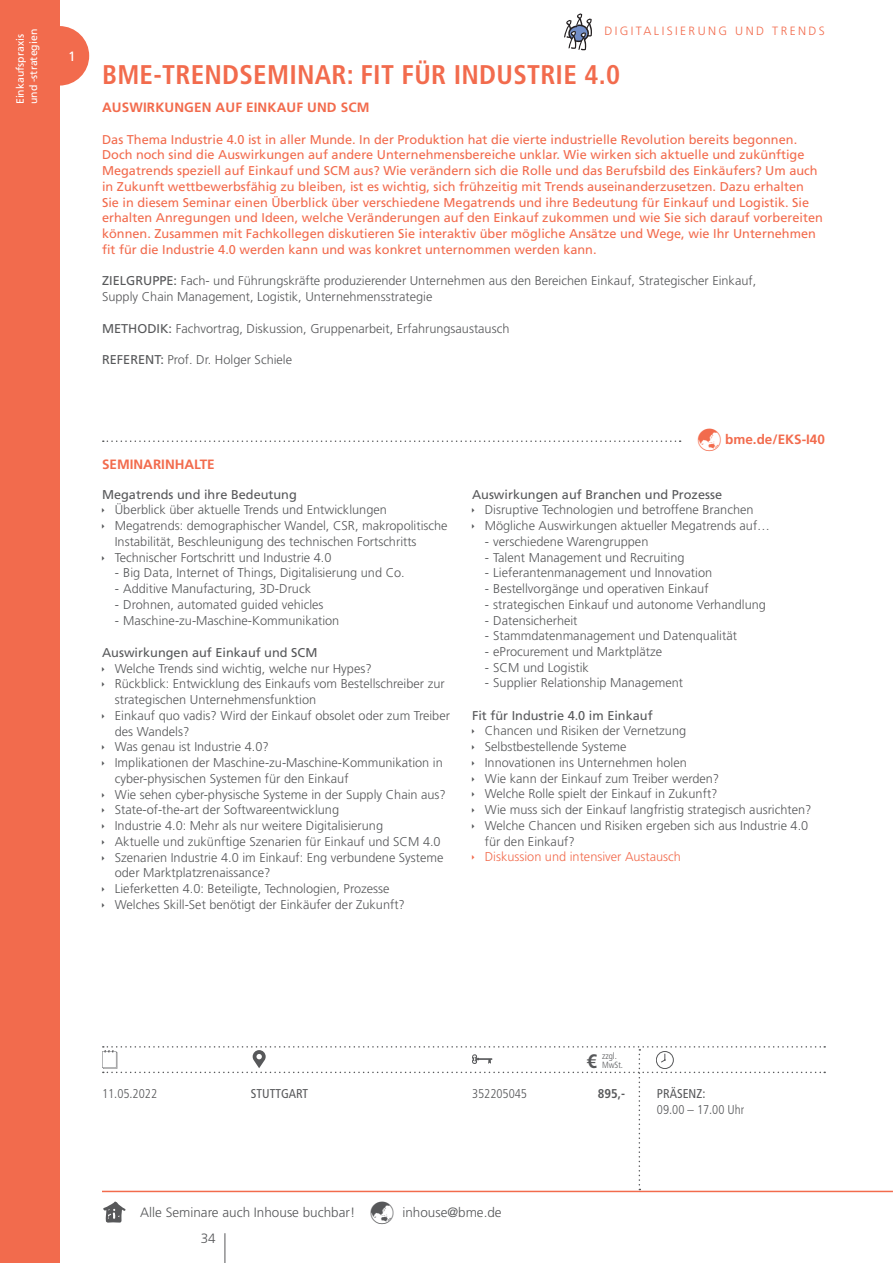
<style>
.page{position:relative;width:893px;height:1263px;background:#fff}
.page>*{position:absolute;margin:0;border:0;box-sizing:border-box;transform-origin:0 0}
.t1{font:700 condensed 27px "Frutiger LT Std";letter-spacing:.01em;color:#f26b4d}
.t2{font:700 condensed 19.5px "Frutiger LT Std";color:#57585a}
.t3{font:700 13.5px "Frutiger LT Std";letter-spacing:.01em;color:#f26b4d}
.t4{font:300 13.5px "Frutiger LT Std";color:#57585a}
.t5{font:13.5px "Frutiger LT Std";color:#fff}
.t6{font:300 12.75px/15.8px "Frutiger LT Std";color:#57585a}
.t7{font:12.75px/15.8px "Frutiger LT Std";color:#f26b4d}
.t8{font:300 condensed 12.75px/15.8px "Frutiger LT Std";color:#57585a}
.t9{font:condensed 12.75px "Frutiger LT Std";color:#57585a}
.t10{font:700 condensed 12.75px "Frutiger LT Std";color:#57585a}
.t11{font:300 12px "Frutiger LT Std";letter-spacing:.2em;color:#f26b4d}
.t12{font:10.5px/13.5px "Frutiger LT Std";color:#fff}
.t13{font:300 condensed 9px/9px "Frutiger LT Std";color:#57585a}
.s1{font-weight:400}
.s2{color:#f26b4d}
</style>
<div class="page">
<hr style="left:102px;top:1191px;width:791px;height:1px;background:#f26b4d">
<svg style="left:103px;top:1201px;width:22px;height:21px"></svg>
<hr style="left:224px;top:1233px;width:1px;height:30px;background:#57585a">
<div style="left:30px;top:26px;width:59px;height:60px;background:#f26b4d;border-radius:50%"></div>
<div style="left:0;top:0;width:60px;height:1263px;background:#f26b4d"></div>
<svg style="left:102px;top:1046px;width:723px;height:144px"></svg>
<svg style="left:103px;top:440px;width:578px;height:2px"></svg>
<svg style="left:564px;top:13px;width:28px;height:37px"></svg>
<p class="t12" style="left:13px;top:104px;width:77px;rotate:-90deg">Einkaufspraxis und -strategien</p>
<p class="t5" style="left:68px;top:49px;width:9px">1</p>
<p class="t11" style="left:604px;top:24px;width:222px">DIGITALISIERUNG UND TRENDS</p>
<p class="t1" style="left:102px;top:59px;width:520px">BME-TRENDSEMINAR: FIT FÜR INDUSTRIE 4.0</p>
<p class="t3" style="left:102px;top:99px;width:269px">AUSWIRKUNGEN AUF EINKAUF UND SCM</p>
<p class="t7" style="left:102px;top:131px;width:722px">Das Thema Industrie 4.0 ist in aller Munde. In der Produktion hat die vierte industrielle Revolution bereits begonnen.<br>Doch noch sind die Auswirkungen auf andere Unternehmensbereiche unklar. Wie wirken sich aktuelle und zukünftige Megatrends speziell auf Einkauf und SCM aus? Wie verändern sich die Rolle und das Berufsbild des Einkäufers? Um auch in Zukunft wettbewerbsfähig zu bleiben, ist es wichtig, sich frühzeitig mit Trends auseinanderzusetzen. Dazu erhalten Sie in diesem Seminar einen Überblick über verschiedene Megatrends und ihre Bedeutung für Einkauf und Logistik. Sie erhalten Anregungen und Ideen, welche Veränderungen auf den Einkauf zukommen und wie Sie sich darauf vorbereiten können. Zusammen mit Fachkollegen diskutieren Sie interaktiv über mögliche Ansätze und Wege, wie Ihr Unternehmen fit für die Industrie 4.0 werden kann und was konkret unternommen werden kann.</p>
<p class="t6" style="left:102px;top:273px;width:656px"><span class="s1">ZIELGRUPPE:</span> Fach- und Führungskräfte produzierender Unternehmen aus den Bereichen Einkauf, Strategischer Einkauf,<br>Supply Chain Management, Logistik, Unternehmensstrategie</p>
<p class="t6" style="left:102px;top:320px;width:409px"><span class="s1">METHODIK:</span> Fachvortrag, Diskussion, Gruppenarbeit, Erfahrungsaustausch</p>
<p class="t6" style="left:102px;top:352px;width:192px"><span class="s1">REFERENT:</span> Prof. Dr. Holger Schiele</p>
<p class="t3" style="left:102px;top:457px;width:114px">SEMINARINHALTE</p>
<p class="t6" style="left:115px;top:486px;width:334px;text-indent:-13px"><span class="s1">Megatrends und ihre Bedeutung<br></span>Überblick über aktuelle Trends und Entwicklungen Megatrends: demographischer Wandel, CSR, makropolitische Instabilität, Beschleunigung des technischen Fortschritts Technischer Fortschritt und Industrie 4.0</p>
<p class="t6" style="left:115px;top:565px;width:292px">- Big Data, Internet of Things, Digitalisierung und Co.</p>
<p class="t6" style="left:115px;top:581px;width:198px">- Additive Manufacturing, 3D-Druck</p>
<p class="t6" style="left:115px;top:597px;width:210px">- Drohnen, automated guided vehicles</p>
<p class="t6" style="left:115px;top:612px;width:226px">- Maschine-zu-Maschine-Kommunikation</p>
<p class="t6" style="left:115px;top:645px;width:337px;text-indent:-13px"><span class="s1">Auswirkungen auf Einkauf und SCM<br></span>Welche Trends sind wichtig, welche nur Hypes?<br>Rückblick: Entwicklung des Einkaufs vom Bestellschreiber zur strategischen Unternehmensfunktion<br>Einkauf quo vadis? Wird der Einkauf obsolet oder zum Treiber des Wandels?<br>Was genau ist Industrie 4.0?<br>Implikationen der Maschine-zu-Maschine-Kommunikation in cyber-physischen Systemen für den Einkauf<br>Wie sehen cyber-physische Systeme in der Supply Chain aus?<br>State-of-the-art der Softwareentwicklung<br>Industrie 4.0: Mehr als nur weitere Digitalisierung<br>Aktuelle und zukünftige Szenarien für Einkauf und SCM 4.0<br>Szenarien Industrie 4.0 im Einkauf: Eng verbundene Systeme oder Marktplatzrenaissance?<br>Lieferketten 4.0: Beteiligte, Technologien, Prozesse<br>Welches Skill-Set benötigt der Einkäufer der Zukunft?</p>
<p class="t3" style="left:725px;top:432px;width:101px">bme.de/EKS-I40</p>
<p class="t6" style="left:485px;top:486px;width:287px;text-indent:-13px"><span class="s1">Auswirkungen auf Branchen und Prozesse<br></span>Disruptive Technologien und betroffene Branchen<br>Mögliche Auswirkungen aktueller Megatrends auf…</p>
<p class="t6" style="left:485px;top:534px;width:165px">- verschiedene Warengruppen</p>
<p class="t6" style="left:485px;top:549px;width:201px">- Talent Management und Recruiting</p>
<p class="t6" style="left:485px;top:565px;width:229px">- Lieferantenmanagement und Innovation</p>
<p class="t6" style="left:485px;top:581px;width:225px">- Bestellvorgänge und operativen Einkauf</p>
<p class="t6" style="left:485px;top:597px;width:283px">- strategischen Einkauf und autonome Verhandlung</p>
<p class="t6" style="left:485px;top:612px;width:94px">- Datensicherheit</p>
<p class="t6" style="left:485px;top:628px;width:254px">- Stammdatenmanagement und Datenqualität</p>
<p class="t6" style="left:485px;top:644px;width:179px">- eProcurement und Marktplätze</p>
<p class="t6" style="left:485px;top:660px;width:106px">- SCM und Logistik</p>
<p class="t6" style="left:485px;top:675px;width:200px">- Supplier Relationship Management</p>
<p class="t6" style="left:485px;top:708px;width:328px;text-indent:-13px"><span class="s1">Fit für Industrie 4.0 im Einkauf<br></span>Chancen und Risiken der Vernetzung<br>Selbstbestellende Systeme<br>Innovationen ins Unternehmen holen<br>Wie kann der Einkauf zum Treiber werden?<br>Welche Rolle spielt der Einkauf in Zukunft?<br>Wie muss sich der Einkauf langfristig strategisch ausrichten?<br>Welche Chancen und Risiken ergeben sich aus Industrie 4.0 für den Einkauf?<br><span class="s2">Diskussion und intensiver Austausch</span></p>
<h2 class="t2" style="left:587px;top:1049px;width:12px">€</h2>
<p class="t13" style="left:602px;top:1051px;width:22px">zzgl.<br>MwSt.</p>
<p class="t8" style="left:102px;top:1086px;width:57px">11.05.2022</p>
<p class="t9" style="left:251px;top:1086px;width:59px">STUTTGART</p>
<p class="t8" style="left:472px;top:1086px;width:57px">352205045</p>
<p class="t10" style="left:598px;top:1086px;width:29px">895,-</p>
<p class="t8" style="left:657px;top:1086px;width:89px"><span class="s1">PRÄSENZ:<br></span>09.00 – 17.00 Uhr</p>
<p class="t4" style="left:140px;top:1204px;width:217px">Alle Seminare auch Inhouse buchbar!</p>
<p class="t4" style="left:402px;top:1204px;width:101px">inhouse@bme.de</p>
<p class="t4" style="left:201px;top:1231px;width:17px">34</p>
</div>
